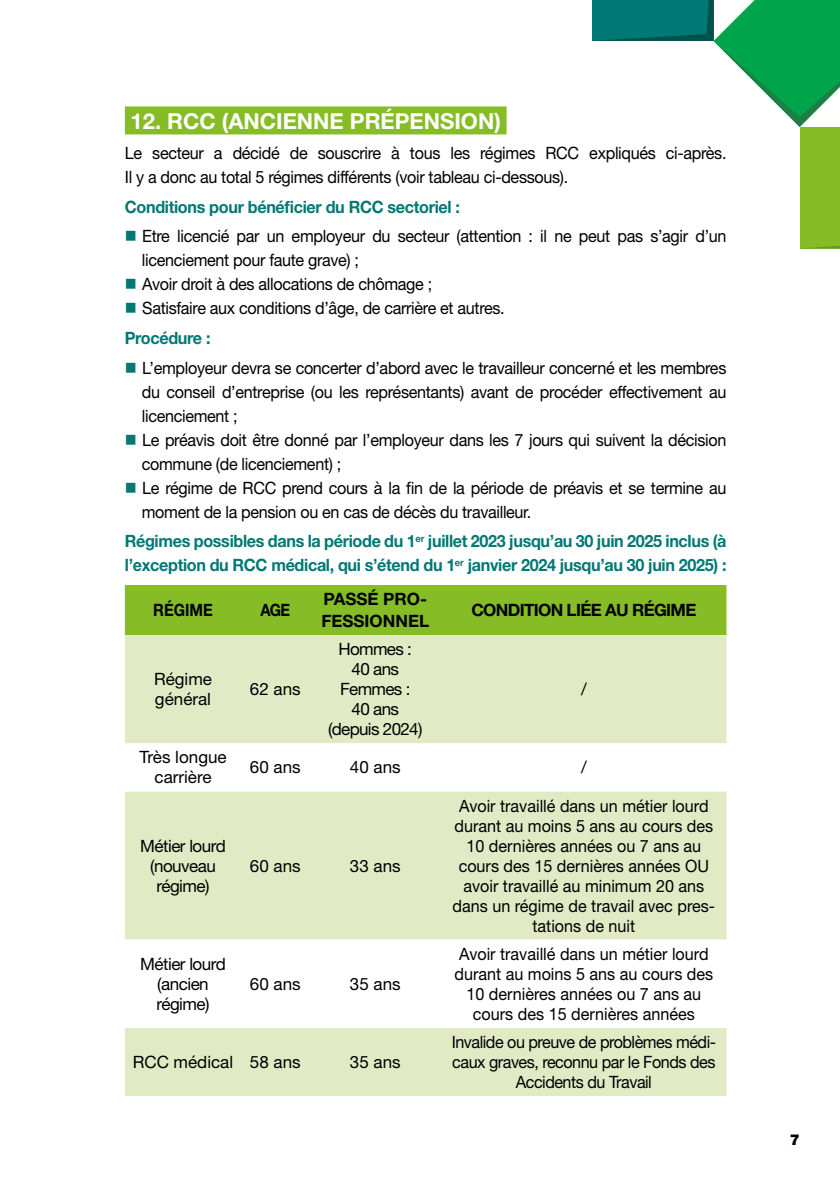
<style>
.page{position:relative;width:840px;height:1191px;background:#fff}
.page>*{position:absolute;margin:0;border:0;box-sizing:border-box;transform-origin:0 0}
.t1{font:700 22px "Helvetica Neue LT Pro";color:#fff}
.t2{font:17px/24px "Helvetica Neue LT Pro";letter-spacing:-.02em;color:#000;scale:.95 1}
.t3{font:17px/20px "Helvetica Neue LT Pro";color:#000;text-align:center;scale:.95 1}
.t4{font:700 17px/24px "Helvetica Neue LT Pro";letter-spacing:-.02em;color:#007873;scale:.95 1}
.t5{font:17px/20px "Helvetica Neue LT Pro";letter-spacing:-.02em;color:#000;text-align:center}
.t6{font:17px/20px "Helvetica Neue LT Pro";color:#000}
.t7{font:17px/20px "Helvetica Neue LT Pro";letter-spacing:-.04em;color:#000;text-align:center}
.t8{font:700 17px "Helvetica Neue LT Std";letter-spacing:-.04em;color:#000}
.t9{font:700 17px/22px "Helvetica Neue LT Std";color:#000}
.t10{font:700 17px "Helvetica Neue LT Std";letter-spacing:-.04em;color:#000;scale:.88 1}
.t11{font:900 15px "Helvetica Neue LT Std";color:#000}
</style>
<div class="page">
<svg style="left:592px;top:0;width:247px;height:248px"></svg>
<div style="left:125px;top:106px;width:381px;height:28px;background:#86bc25"></div>
<div style="left:125px;top:585px;width:601px;height:50px;background:#86bc25"></div>
<div style="left:125px;top:635px;width:601px;height:461px;background:#e0ebc6"></div>
<svg style="left:125px;top:743px;width:601px;height:284px;fill:#e0ebc6"></svg>
<p class="t1" style="left:130px;top:108px;width:371px">12. RCC (ANCIENNE PRÉPENSION)</p>
<p class="t2" style="left:125px;top:140px;width:634px">Le secteur a décidé de souscrire à tous les régimes RCC expliqués ci-après.<br>Il y a donc au total 5 régimes différents (voir tableau ci-dessous).</p>
<p class="t4" style="left:125px;top:194px;width:354px">Conditions pour bénéficier du RCC sectoriel :</p>
<p class="t2" style="left:142px;top:224px;width:616px">Etre licencié par un employeur du secteur (attention : il ne peut pas s’agir d’un licenciement pour faute grave) ;<br>Avoir droit à des allocations de chômage ;<br>Satisfaire aux conditions d’âge, de carrière et autres.</p>
<p class="t4" style="left:125px;top:325px;width:92px">Procédure :</p>
<p class="t2" style="left:142px;top:355px;width:616px">L’employeur devra se concerter d’abord avec le travailleur concerné et les membres du conseil d’entreprise (ou les représentants) avant de procéder effectivement au licenciement ;<br>Le préavis doit être donné par l’employeur dans les 7 jours qui suivent la décision commune (de licenciement) ;<br>Le régime de RCC prend cours à la fin de la période de préavis et se termine au moment de la pension ou en cas de décès du travailleur.</p>
<p class="t4" style="left:125px;top:529px;width:634px">Régimes possibles dans la période du 1<sup>er</sup> juillet 2023 jusqu’au 30 juin 2025 inclus (à l’exception du RCC médical, qui s’étend du 1<sup>er</sup> janvier 2024 jusqu’au 30 juin 2025) :</p>
<p class="t10" style="left:153px;top:599px;width:69px">RÉGIME</p>
<p class="t10" style="left:260px;top:599px;width:35px">AGE</p>
<p class="t9" style="left:321px;top:587px;width:109px">PASSÉ PRO-<br>FESSIONNEL</p>
<p class="t8" style="left:471px;top:599px;width:226px">CONDITION LIÉE AU RÉGIME</p>
<p class="t6" style="left:154px;top:669px;width:59px">Régime général</p>
<p class="t5" style="left:250px;top:679px;width:52px">62 ans</p>
<p class="t7" style="left:328px;top:639px;width:96px">Hommes :<br>40 ans<br>Femmes :<br>40 ans (depuis 2024)</p>
<p class="t5" style="left:580px;top:679px;width:7px">/</p>
<p class="t6" style="left:139px;top:747px;width:89px;text-align:center">Très longue carrière</p>
<p class="t5" style="left:250px;top:757px;width:52px">60 ans</p>
<p class="t5" style="left:350px;top:757px;width:52px">40 ans</p>
<p class="t5" style="left:580px;top:757px;width:7px">/</p>
<p class="t5" style="left:140px;top:835px;width:87px">Métier lourd (nouveau régime)</p>
<p class="t5" style="left:140px;top:953px;width:87px">Métier lourd (ancien régime)</p>
<p class="t5" style="left:250px;top:855px;width:52px">60 ans</p>
<p class="t5" style="left:350px;top:855px;width:52px">33 ans</p>
<p class="t5" style="left:250px;top:973px;width:52px">60 ans</p>
<p class="t5" style="left:350px;top:973px;width:52px">35 ans</p>
<p class="t6" style="left:133px;top:1051px;width:169px">RCC médical 58 ans</p>
<p class="t5" style="left:350px;top:1051px;width:52px">35 ans</p>
<p class="t3" style="left:452px;top:795px;width:278px">Avoir travaillé dans un métier lourd durant au moins 5 ans au cours des<br>10 dernières années ou 7 ans au cours des 15 dernières années OU avoir travaillé au minimum 20 ans dans un régime de travail avec pres&shy;tations de nuit</p>
<p class="t3" style="left:454px;top:943px;width:274px">Avoir travaillé dans un métier lourd durant au moins 5 ans au cours des<br>10 dernières années ou 7 ans au cours des 15 dernières années</p>
<p class="t2" style="left:451px;top:1031px;width:279px;line-height:20px;text-align:center">Invalide ou preuve de problèmes médi&shy;caux graves, reconnu par le Fonds des<br>Accidents du Travail</p>
<p class="t11" style="left:789px;top:1130px;width:12px">7</p>
</div>
